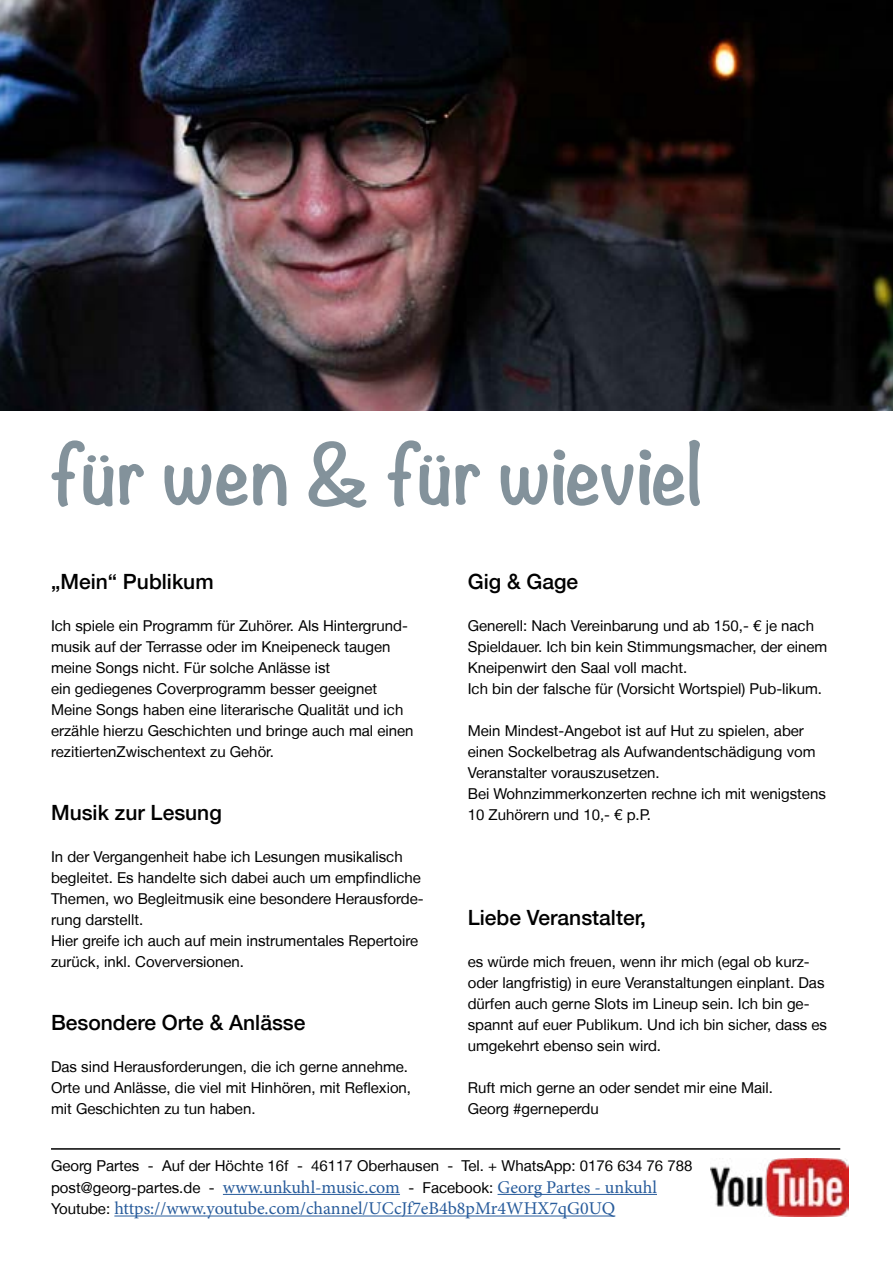
<style>
.page{position:relative;width:893px;height:1263px;background:#fff}
.page>*{position:absolute;margin:0;border:0;box-sizing:border-box;transform-origin:0 0}
.t1{font:700 75px "Noteworthy";color:#83929b}
.t2{font:500 21px "Helvetica Neue LT";color:#000}
.t3{font:18px/21.6px "Minion Pro";color:#275b9b}
.t4{font:15px/21px "Helvetica Neue LT";color:#000}
.s1{font-family:"Helvetica Neue LT";font-size:15px;color:#000}
</style>
<div class="page">
<img style="left:0;top:0;width:893px;height:411px">
<hr style="left:223px;top:1194px;width:177px;height:1px;background:#275b9b">
<hr style="left:498px;top:1194px;width:159px;height:1px;background:#275b9b">
<hr style="left:114px;top:1215px;width:501px;height:1px;background:#275b9b">
<hr style="left:51px;top:1148px;width:789px;height:2px;background:#000">
<img style="left:710px;top:1159px;width:138px;height:58px">
<h1 class="t1" style="left:51px;top:408px;width:653px">für wen &amp; für wieviel</h1>
<h2 class="t2" style="left:51px;top:569px;width:164px">„Mein“ Publikum</h2>
<p class="t4" style="left:51px;top:615px;width:364px">Ich spiele ein Programm für Zuhörer. Als Hintergrund&shy;musik auf der Terrasse oder im Kneipeneck taugen meine Songs nicht. Für solche Anlässe ist<br>ein gediegenes Coverprogramm besser geeignet Meine Songs haben eine literarische Qualität und ich erzähle hierzu Geschichten und bringe auch mal einen rezitiertenZwischentext zu Gehör.</p>
<h2 class="t2" style="left:51px;top:800px;width:172px">Musik zur Lesung</h2>
<p class="t4" style="left:51px;top:846px;width:374px">In der Vergangenheit habe ich Lesungen musikalisch begleitet. Es handelte sich dabei auch um empfindliche Themen, wo Begleitmusik eine besondere Herausforde&shy;rung darstellt.<br>Hier greife ich auch auf mein instrumentales Repertoire zurück, inkl. Coverversionen.</p>
<h2 class="t2" style="left:51px;top:1010px;width:256px">Besondere Orte &amp; Anlässe</h2>
<p class="t4" style="left:51px;top:1056px;width:362px">Das sind Herausforderungen, die ich gerne annehme.<br>Orte und Anlässe, die viel mit Hinhören, mit Reflexion, mit Geschichten zu tun haben.</p>
<h2 class="t2" style="left:468px;top:569px;width:112px">Gig &amp; Gage</h2>
<p class="t4" style="left:468px;top:615px;width:361px">Generell: Nach Vereinbarung und ab 150,- € je nach Spieldauer. Ich bin kein Stimmungsmacher, der einem Kneipenwirt den Saal voll macht.<br>Ich bin der falsche für (Vorsicht Wortspiel) Pub-likum.</p>
<p class="t4" style="left:468px;top:720px;width:360px">Mein Mindest-Angebot ist auf Hut zu spielen, aber einen Sockelbetrag als Aufwandentschädigung vom Veranstalter vorauszusetzen.<br>Bei Wohnzimmerkonzerten rechne ich mit wenigstens 10 Zuhörern und 10,- € p.P.</p>
<h2 class="t2" style="left:468px;top:905px;width:180px">Liebe Veranstalter,</h2>
<p class="t4" style="left:468px;top:951px;width:361px">es würde mich freuen, wenn ihr mich (egal ob kurz&shy;oder langfristig) in eure Veranstaltungen einplant. Das dürfen auch gerne Slots im Lineup sein. Ich bin ge&shy;spannt auf euer Publikum. Und ich bin sicher, dass es umgekehrt ebenso sein wird.</p>
<p class="t4" style="left:468px;top:1077px;width:307px">Ruft mich gerne an oder sendet mir eine Mail.<br>Georg #gerneperdu</p>
<p class="t4" style="left:51px;top:1155px;width:643px">Georg Partes - Auf der Höchte 16f - 46117 Oberhausen - Tel. + WhatsApp: 0176 634 76 788</p>
<p class="t3" style="left:51px;top:1176px;width:607px"><span class="s1">post@georg-partes.de -</span> www.unkuhl-music.com <span class="s1">- Facebook:</span> Georg Partes - unkuhl<br><span class="s1">Youtube:</span> https://www.youtube.com/channel/UCcJf7eB4b8pMr4WHX7qG0UQ</p>
</div>
